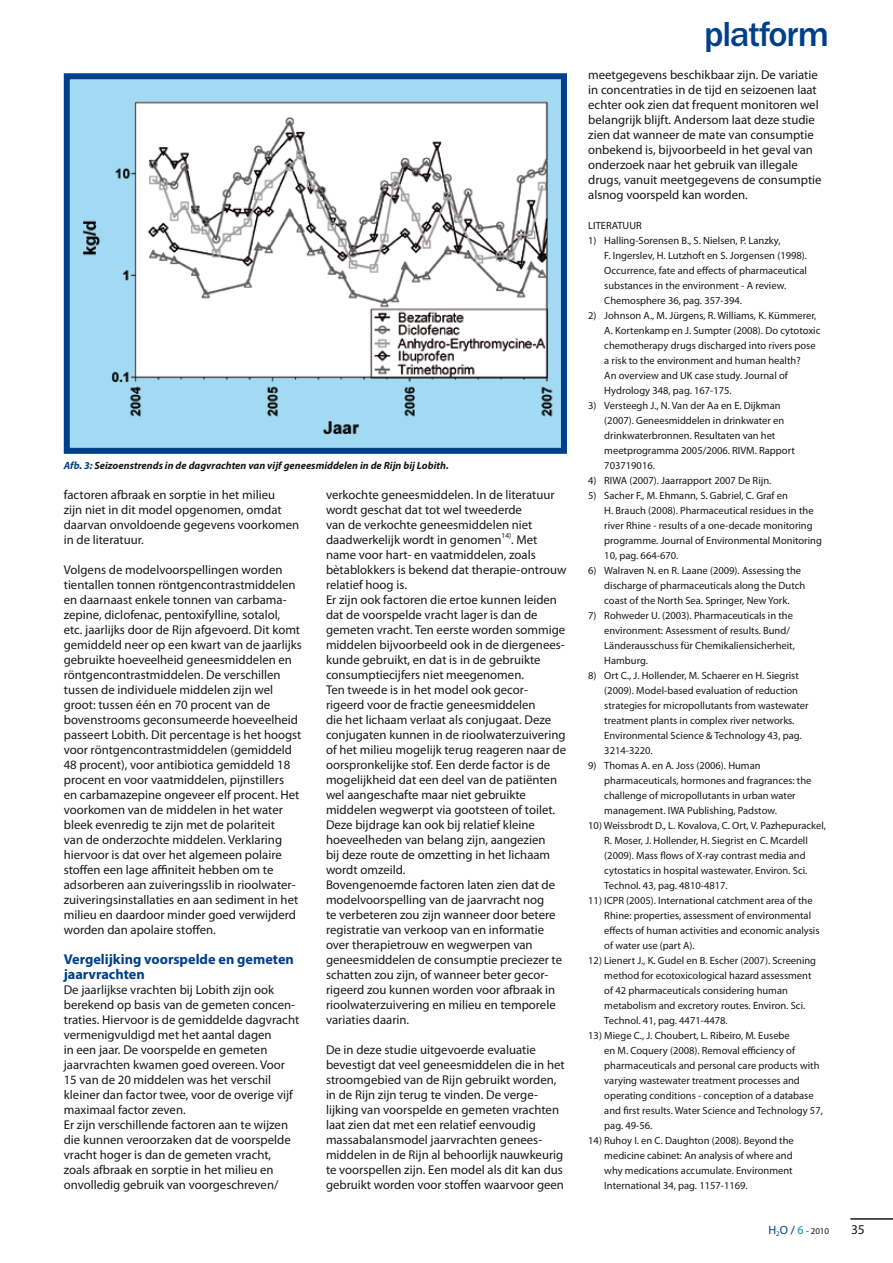
<style>
.page{position:relative;width:893px;height:1263px;background:#fff}
.page>*{position:absolute;margin:0;border:0;box-sizing:border-box;transform-origin:0 0}
.t1{font:500 36px "ITC Franklin Gothic Std";letter-spacing:-.03em;color:#00408a}
.t2{font:700 14.25px/15px "Myriad Pro";color:#00408a}
.t3{font:13.5px "Myriad Pro";color:#1a171b}
.t4{font:12.75px/15px "Myriad Pro";color:#1a171b}
.t5{font:10.5px/15px "Myriad Pro";color:#1a171b}
.t6{font:italic 700 10.5px "Myriad Pro";color:#1a171b}
.t7{font:9px "Myriad Pro";color:#1a171b}
.s1{color:#00408a}
.s2{font-size:12px;color:#00408a}
.s3{font-size:12px}
.s4{font-size:12px;color:#0094a9}
</style>
<div class="page">
<hr style="left:850px;top:1219px;width:43px;height:1px;background:#1a171b">
<img style="left:71px;top:81px;width:489px;height:365px">
<div style="left:64px;top:73px;width:503px;height:381px;border:6px solid #00408a"></div>
<p class="t6" style="left:64px;top:459px;width:386px"><span class="s1">Afb. 3:</span> Seizoenstrends in de dagvrachten van vijf geneesmiddelen in de Rijn bij Lobith.</p>
<p class="t4" style="left:64px;top:487px;width:237px">factoren afbraak en sorptie in het milieu<br>zijn niet in dit model opgenomen, omdat daarvan onvoldoende gegevens voorkomen in de literatuur.</p>
<p class="t4" style="left:64px;top:562px;width:240px">Volgens de modelvoorspellingen worden tientallen tonnen röntgencontrastmiddelen en daarnaast enkele tonnen van carbama&shy;zepine, diclofenac, pentoxifylline, sotalol, etc. jaarlijks door de Rijn afgevoerd. Dit komt gemiddeld neer op een kwart van de jaarlijks gebruikte hoeveelheid geneesmiddelen en röntgencontrastmiddelen. De verschillen tussen de individuele middelen zijn wel groot: tussen één en 70 procent van de bovenstrooms geconsumeerde hoeveelheid passeert Lobith. Dit percentage is het hoogst voor röntgencontrastmiddelen (gemiddeld 48 procent), voor antibiotica gemiddeld 18 procent en voor vaatmiddelen, pijnstillers<br>en carbamazepine ongeveer elf procent. Het voorkomen van de middelen in het water bleek evenredig te zijn met de polariteit<br>van de onderzochte middelen. Verklaring hiervoor is dat over het algemeen polaire stoffen een lage affiniteit hebben om te adsorberen aan zuiveringsslib in rioolwater&shy;zuiveringsinstallaties en aan sediment in het milieu en daardoor minder goed verwijderd worden dan apolaire stoffen.</p>
<p class="t2" style="left:64px;top:952px;width:232px">Vergelijking voorspelde en gemeten jaarvrachten</p>
<p class="t4" style="left:64px;top:982px;width:237px">De jaarlijkse vrachten bij Lobith zijn ook berekend op basis van de gemeten concen&shy;traties. H iervoor is de gemiddelde dagvracht vermenigvuldigd met het aantal dagen<br>in een jaar. De voorspelde en gemeten jaarvrachten kwamen goed overeen. Voor 15 van de 20 middelen was het verschil kleiner dan factor twee, voor de overige vijf maximaal factor zeven.<br>Er zijn verschillende factoren aan te wijzen die kunnen veroorzaken dat de voorspelde vracht hoger is dan de gemeten vracht, zoals afbraak en sorptie in het milieu en onvolledig gebruik van voorgeschreven/</p>
<p class="t4" style="left:326px;top:487px;width:242px">verkochte geneesmiddelen. I n de literatuur wordt geschat dat tot wel tweederde<br>van de verkochte geneesmiddelen niet daadwerkelijk wordt in genomen<sup>14)</sup>. Met name voor hart- en vaatmiddelen, zoals bètablokkers is bekend dat therapie-ontrouw relatief hoog is.<br>Er zijn ook factoren die ertoe kunnen leiden dat de voorspelde vracht lager is dan de gemeten vracht. Ten eerste worden sommige middelen bijvoorbeeld ook in de diergenees&shy;kunde gebruikt, en dat is in de gebruikte consumptiecijfers niet meegenomen.<br>Ten tweede is in het model ook gecor&shy;rigeerd voor de fractie geneesmiddelen<br>die het lichaam verlaat als conjugaat. Deze conjugaten kunnen in de rioolwaterzuivering of het milieu mogelijk terug reageren naar de oorspronkelijke stof. Een derde factor is de mogelijkheid dat een deel van de patiënten wel aangeschafte maar niet gebruikte middelen wegwerpt via gootsteen of toilet.<br>Deze bijdrage kan ook bij relatief kleine hoeveelheden van belang zijn, aangezien<br>bij deze route de omzetting in het lichaam wordt omzeild.<br>Bovengenoemde factoren laten zien dat de modelvoorspelling van de jaarvracht nog<br>te verbeteren zou zijn wanneer door betere registratie van verkoop van en informatie over therapietrouw en wegwerpen van geneesmiddelen de consumptie preciezer te schatten zou zijn, of wanneer beter gecor&shy;rigeerd zou kunnen worden voor afbraak in rioolwaterzuivering en milieu en temporele variaties daarin.</p>
<p class="t4" style="left:326px;top:1042px;width:240px">De in deze studie uitgevoerde evaluatie bevestigt dat veel geneesmiddelen die in het stroomgebied van de Rijn gebruikt worden, in de Rijn zijn terug te vinden. De verge&shy;lijking van voorspelde en gemeten vrachten laat zien dat met een relatief eenvoudig massabalansmodel jaarvrachten genees&shy;middelen in de Rijn al behoorlijk nauwkeurig te voorspellen zijn. Een model als dit kan dus gebruikt worden voor stoffen waarvoor geen</p>
<h1 class="t1" style="left:704px;top:14px;width:126px">platform</h1>
<p class="t4" style="left:588px;top:67px;width:235px">meetgegevens beschikbaar zijn. De variatie in concentraties in de tijd en seizoenen laat echter ook zien dat frequent monitoren wel belangrijk blijft. Andersom laat deze studie zien dat wanneer de mate van consumptie onbekend is, bijvoorbeeld in het geval van onderzoek naar het gebruik van illegale drugs, vanuit meetgegevens de consumptie alsnog voorspeld kan worden.</p>
<p class="t5" style="left:588px;top:218px;width:54px">LITERATUUR</p>
<p class="t5" style="left:604px;top:233px;width:204px;text-indent:-16px">1) Halling-Sorensen B., S. N ielsen, P. Lanzky,<br>F. I ngerslev, H. Lutzhoft en S. Jorgensen (1998).<br>Occurrence, fate and effects of pharmaceutical substances in the environment - A review.<br>Chemosphere 36, pag. 357-394.</p>
<p class="t5" style="left:604px;top:308px;width:218px;text-indent:-16px">2) Johnson A., M. Jürgens, R. Williams, K. Kümmerer, A. Kortenkamp en J. Sumpter (2008). Do cytotoxic chemotherapy drugs discharged into rivers pose a risk to the environment and human health?<br>An overview and UK case study. Journal of Hydrology 348, pag. 167-175.</p>
<p class="t5" style="left:604px;top:398px;width:192px;text-indent:-16px">3) Versteegh J., N. Van der Aa en E. Dijkman (2007). Geneesmiddelen in drinkwater en drinkwaterbronnen. Resultaten van het meetprogramma 2005/2006. RIVM. Rapport 703719016.</p>
<p class="t5" style="left:588px;top:473px;width:18px">4) RIWA</p>
<p class="t5" style="left:629px;top:473px;width:143px">(2007). Jaarrapport 2007 De Rijn.</p>
<p class="t5" style="left:604px;top:488px;width:219px;text-indent:-16px">5) Sacher F., M. Ehmann, S. Gabriel, C. Graf en<br>H. Brauch (2008). Pharmaceutical residues in the river Rhine - results of a one-decade monitoring programme. Journal of Environmental Monitoring 10, pag. 664-670.</p>
<p class="t5" style="left:604px;top:563px;width:203px;text-indent:-16px">6) Walraven N. en R. Laane (2009). Assessing the discharge of pharmaceuticals along the Dutch coast of the North Sea. Springer, New York.</p>
<p class="t5" style="left:604px;top:608px;width:192px;text-indent:-16px">7) Rohweder U. (2003). Pharmaceuticals in the environment: Assessment of results. Bund/ Länderausschuss für Chemikaliensicherheit, Hamburg.</p>
<p class="t5" style="left:604px;top:668px;width:206px;text-indent:-16px">8) Ort C., J. Hollender, M. Schaerer en H. Siegrist (2009). Model-based evaluation of reduction strategies for micropollutants from wastewater treatment plants in complex river networks.<br>Environmental Science &amp; Technology 43, pag.<br>3214-3220.</p>
<p class="t5" style="left:604px;top:758px;width:209px;text-indent:-16px">9) Thomas A. en A. Joss (2006). Human pharmaceuticals, hormones and fragrances: the challenge of micropollutants in urban water management. IWA</p>
<p class="t5" style="left:687px;top:803px;width:91px">Publishing, Padstow.</p>
<p class="t5" style="left:604px;top:818px;width:223px;text-indent:-16px">10) Weissbrodt D., L. Kovalova, C. Ort, V. Pazhepurackel, R. Moser, J. Hollender, H. Siegrist en C. Mcardell (2009). Mass flows of X-ray contrast media and cytostatics in hospital wastewater. Environ. Sci.<br>Technol. 43, pag. 4810-4817.</p>
<p class="t5" style="left:604px;top:893px;width:217px;text-indent:-16px">11) ICPR (2005). I nternational catchment area of the Rhine: properties, assessment of environmental effects of human activities and economic analysis of water use (part A).</p>
<p class="t5" style="left:604px;top:953px;width:213px;text-indent:-16px">12) Lienert J., K. Gudel en B. Escher (2007). Screening method for ecotoxicological hazard assessment of 42 pharmaceuticals considering human metabolism and excretory routes. Environ. Sci.<br>Technol. 41, pag. 4471-4478.</p>
<p class="t5" style="left:604px;top:1028px;width:220px;text-indent:-16px">13) Miege C., J. Choubert, L. Ribeiro, M. Eusebe<br>en M. Coquery (2008). Removal efficiency of pharmaceuticals and personal care products with varying wastewater treatment processes and operating conditions - conception of a database and first results. Water Science and Technology 57, pag. 49-56.</p>
<p class="t5" style="left:604px;top:1133px;width:191px;text-align:justify;text-indent:-16px">14) Ruhoy I. en C. Daughton (2008). Beyond the medicine cabinet: An analysis of where and why medications accumulate. Environment I nternational 34, pag. 1157-1169.</p>
<p class="t7" style="left:768px;top:1226px;width:62px"><span class="s2">H</span><sub>2</sub><span class="s2">O</span> <span class="s3">/</span> <span class="s4">6</span> - 2010</p>
<p class="t3" style="left:851px;top:1222px;width:15px">35</p>
</div>
